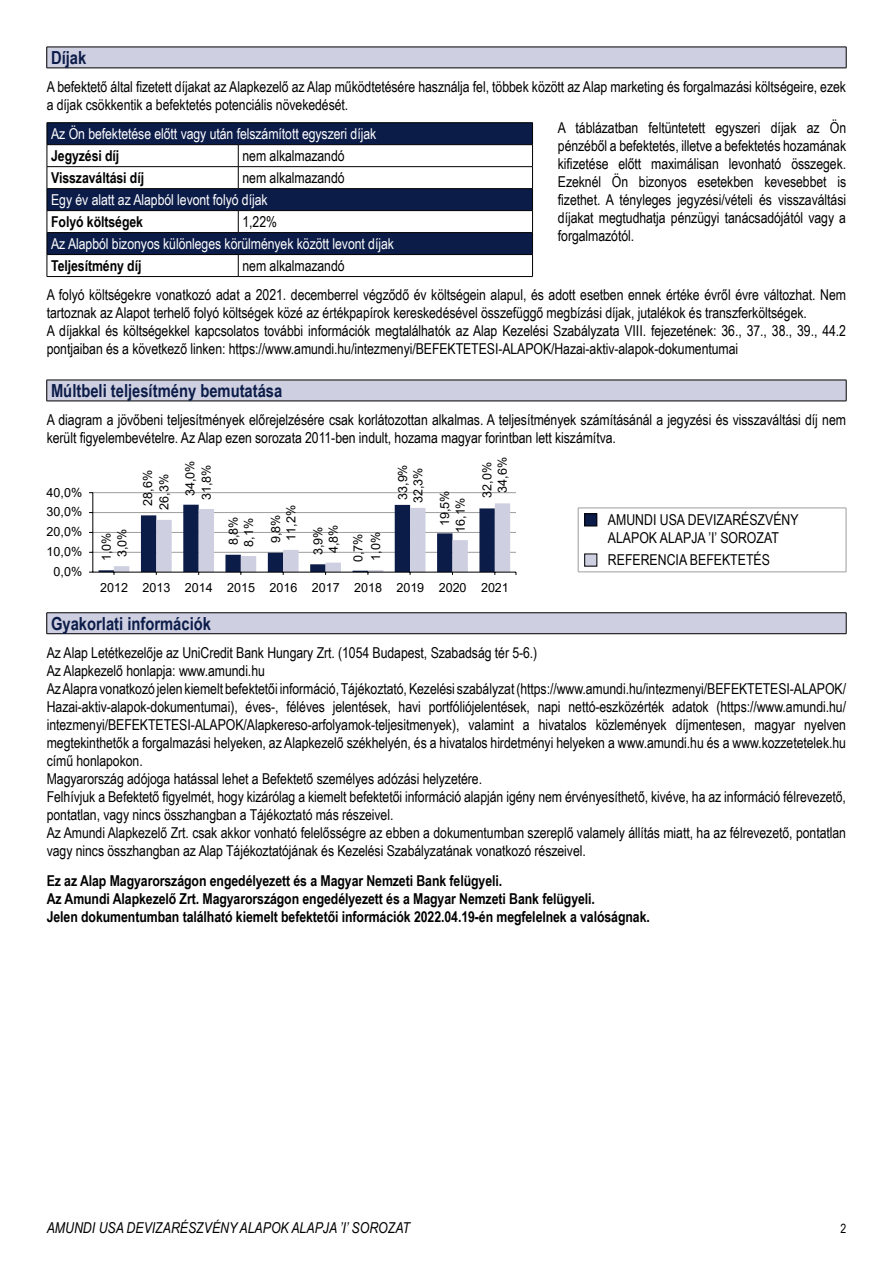
<style>
.page{position:relative;width:893px;height:1263px;background:#fff}
.page>*{position:absolute;margin:0;border:0;box-sizing:border-box;transform-origin:0 0}
.t1{font:700 18px "Arial Narrow";color:#0c1c49}
.t2{font:15px/18px "Arial Narrow";letter-spacing:-.005em;color:#000}
.t3{font:700 15px/18px "Arial Narrow";letter-spacing:-.005em;color:#000}
.t4{font:15px "Arial Narrow";letter-spacing:-.005em;color:#fff}
.t5{font:italic 15px "Arial Narrow";color:#000}
.t6{font:12.75px "Arial Narrow";color:#000}
.t7{font:12.6px "Arial";color:#000}
</style>
<div class="page">
<div style="left:47px;top:47px;width:799px;height:21px;background:#cecfe0"></div>
<hr style="left:47px;top:47px;width:799px;height:1px;background:#000">
<svg style="left:47px;top:47px;width:1px;height:21px"></svg>
<svg style="left:846px;top:47px;width:1px;height:21px"></svg>
<hr style="left:47px;top:68px;width:799px;height:1px;background:#000">
<svg style="left:48px;top:123px;width:484px;height:131px;fill:#0c1c49"></svg>
<hr style="left:47px;top:122px;width:191px;height:1px;background:#000">
<hr style="left:238px;top:122px;width:295px;height:1px;background:#000">
<hr style="left:47px;top:144px;width:191px;height:1px;background:#000">
<hr style="left:238px;top:144px;width:295px;height:1px;background:#000">
<hr style="left:47px;top:166px;width:191px;height:1px;background:#000">
<hr style="left:238px;top:166px;width:295px;height:1px;background:#000">
<svg style="left:238px;top:145px;width:1px;height:43px"></svg>
<hr style="left:47px;top:188px;width:191px;height:1px;background:#000">
<hr style="left:238px;top:188px;width:295px;height:1px;background:#000">
<hr style="left:47px;top:210px;width:191px;height:1px;background:#000">
<hr style="left:238px;top:210px;width:295px;height:1px;background:#000">
<svg style="left:238px;top:211px;width:1px;height:21px"></svg>
<hr style="left:47px;top:232px;width:191px;height:1px;background:#000">
<hr style="left:238px;top:232px;width:295px;height:1px;background:#000">
<hr style="left:47px;top:254px;width:191px;height:1px;background:#000">
<svg style="left:47px;top:123px;width:1px;height:153px"></svg>
<hr style="left:47px;top:276px;width:191px;height:1px;background:#000">
<hr style="left:238px;top:254px;width:295px;height:1px;background:#000">
<svg style="left:238px;top:255px;width:1px;height:21px"></svg>
<svg style="left:532px;top:123px;width:1px;height:153px"></svg>
<hr style="left:238px;top:276px;width:295px;height:1px;background:#000">
<div style="left:47px;top:380px;width:799px;height:21px;background:#cecfe0"></div>
<hr style="left:47px;top:380px;width:799px;height:1px;background:#000">
<svg style="left:47px;top:380px;width:1px;height:21px"></svg>
<svg style="left:846px;top:380px;width:1px;height:21px"></svg>
<hr style="left:47px;top:401px;width:799px;height:1px;background:#000">
<div style="left:47px;top:613px;width:799px;height:21px;background:#cecfe0"></div>
<hr style="left:47px;top:612px;width:799px;height:1px;background:#000">
<svg style="left:47px;top:613px;width:1px;height:20px"></svg>
<svg style="left:846px;top:613px;width:1px;height:20px"></svg>
<hr style="left:47px;top:633px;width:799px;height:1px;background:#000">
<hr style="left:578px;top:508px;width:268px;height:1px;background:#9d9d9c">
<hr style="left:578px;top:508px;width:1px;height:64px;background:#9d9d9c">
<hr style="left:846px;top:508px;width:1px;height:64px;background:#9d9d9c">
<hr style="left:578px;top:572px;width:268px;height:1px;background:#9d9d9c">
<div style="left:585px;top:514px;width:12px;height:12px;background:#0c1c49"></div>
<div style="left:584px;top:514px;width:13px;height:12px;border:1px solid #000"></div>
<div style="left:585px;top:554px;width:12px;height:12px;background:#cecfe0"></div>
<div style="left:584px;top:554px;width:13px;height:12px;border:1px solid #000"></div>
<hr style="left:93px;top:492px;width:423px;height:1px;background:#9d9d9c">
<hr style="left:93px;top:512px;width:423px;height:1px;background:#9d9d9c">
<hr style="left:93px;top:532px;width:423px;height:1px;background:#9d9d9c">
<hr style="left:93px;top:552px;width:423px;height:1px;background:#9d9d9c">
<hr style="left:93px;top:493px;width:1px;height:79px;background:#000">
<hr style="left:93px;top:572px;width:423px;height:1px;background:#000">
<svg style="left:99px;top:503px;width:411px;height:72px"></svg>
<p class="t1" style="left:51px;top:44px;width:37px">Díjak</p>
<p class="t2" style="left:47px;top:77px;width:801px">A befektető által fizetett díjakat az Alapkezelő az Alap működtetésére használja fel, többek között az Alap marketing és forgalmazási költségeire, ezek a díjak csökkentik a befektetés potenciális növekedését.</p>
<p class="t4" style="left:51px;top:123px;width:327px">Az Ön befektetése előtt vagy után felszámított egyszeri díjak</p>
<p class="t3" style="left:51px;top:146px;width:70px">Jegyzési díj</p>
<p class="t2" style="left:243px;top:146px;width:104px">nem alkalmazandó</p>
<p class="t3" style="left:51px;top:168px;width:94px">Visszaváltási díj</p>
<p class="t2" style="left:243px;top:168px;width:104px">nem alkalmazandó</p>
<p class="t4" style="left:51px;top:189px;width:218px">Egy év alatt az Alapból levont folyó díjak</p>
<p class="t3" style="left:51px;top:212px;width:93px">Folyó költségek</p>
<p class="t2" style="left:243px;top:212px;width:36px">1,22%</p>
<p class="t4" style="left:51px;top:233px;width:344px">Az Alapból bizonyos különleges körülmények között levont díjak</p>
<p class="t3" style="left:51px;top:256px;width:92px">Teljesítmény díj</p>
<p class="t2" style="left:243px;top:256px;width:104px">nem alkalmazandó</p>
<p class="t2" style="left:558px;top:119px;width:290px;text-align:justify">A táblázatban feltüntetett egyszeri díjak az Ön pénzéből a befektetés, illetve a befektetés hozamának kifizetése előtt maximálisan levonható összegek.<br>Ezeknél Ön bizonyos esetekben kevesebbet is fizethet. A tényleges jegyzési/vételi és visszaváltási díjakat megtudhatja pénzügyi tanácsadójától vagy a forgalmazótól.</p>
<p class="t2" style="left:47px;top:285px;width:801px">A folyó költségekre vonatkozó adat a 2021. decemberrel végződő év költségein alapul, és adott esetben ennek értéke évről évre változhat. Nem tartoznak az Alapot terhelő folyó költségek közé az értékpapírok kereskedésével összefüggő megbízási díjak, jutalékok és transzferköltségek.<br>A díjakkal és költségekkel kapcsolatos további információk megtalálhatók az Alap Kezelési Szabályzata VIII. fejezetének: 36., 37., 38., 39., 44.2 pontjaiban és a következő linken: https://www.amundi.hu/intezmenyi/BEFEKTETESI-ALAPOK/Hazai-aktiv-alapok-dokumentumai</p>
<p class="t1" style="left:51px;top:377px;width:233px">Múltbeli teljesítmény bemutatása</p>
<p class="t2" style="left:47px;top:410px;width:801px">A diagram a jövőbeni teljesítmények előrejelzésére csak korlátozottan alkalmas. A teljesítmények számításánál a jegyzési és visszaváltási díj nem került figyelembevételre. Az Alap ezen sorozata 2011-ben indult, hozama magyar forintban lett kiszámítva.</p>
<p class="t7" style="left:47px;top:483px;width:37px">40,0%</p>
<p class="t7" style="left:47px;top:503px;width:37px">30,0%</p>
<p class="t7" style="left:47px;top:523px;width:37px">20,0%</p>
<p class="t7" style="left:47px;top:543px;width:37px">10,0%</p>
<p class="t7" style="left:54px;top:563px;width:30px">0,0%</p>
<p class="t7" style="left:113px;top:557px;width:30px;rotate:-90deg">3,0%</p>
<p class="t7" style="left:98px;top:561px;width:30px;rotate:-90deg">1,0%</p>
<p class="t7" style="left:139px;top:506px;width:37px;rotate:-90deg">28,6%</p>
<p class="t7" style="left:181px;top:496px;width:37px;rotate:-90deg">34,0%</p>
<p class="t7" style="left:156px;top:510px;width:37px;rotate:-90deg">26,3%</p>
<p class="t7" style="left:198px;top:500px;width:37px;rotate:-90deg">31,8%</p>
<p class="t7" style="left:282px;top:541px;width:37px;rotate:-90deg">11,2%</p>
<p class="t7" style="left:225px;top:545px;width:30px;rotate:-90deg">8,8%</p>
<p class="t7" style="left:267px;top:543px;width:30px;rotate:-90deg">9,8%</p>
<p class="t7" style="left:309px;top:555px;width:30px;rotate:-90deg">3,9%</p>
<p class="t7" style="left:350px;top:562px;width:30px;rotate:-90deg">0,7%</p>
<p class="t7" style="left:240px;top:547px;width:30px;rotate:-90deg">8,1%</p>
<p class="t7" style="left:325px;top:553px;width:30px;rotate:-90deg">4,8%</p>
<p class="t7" style="left:367px;top:561px;width:30px;rotate:-90deg">1,0%</p>
<p class="t7" style="left:394px;top:500px;width:37px;rotate:-90deg">33,9%</p>
<p class="t7" style="left:409px;top:503px;width:37px;rotate:-90deg">32,3%</p>
<p class="t7" style="left:436px;top:526px;width:37px;rotate:-90deg">19,5%</p>
<p class="t7" style="left:452px;top:533px;width:37px;rotate:-90deg">16,1%</p>
<p class="t7" style="left:494px;top:493px;width:37px;rotate:-90deg">34,6%</p>
<p class="t7" style="left:478px;top:498px;width:37px;rotate:-90deg">32,0%</p>
<p class="t7" style="left:100px;top:579px;width:410px">2012 2013 2014 2015 2016 2017 2018 2019 2020 2021</p>
<p class="t2" style="left:608px;top:510px;width:192px">AMUNDI USA DEVIZARÉSZVÉNY<br>ALAPOK ALAPJA ’I’ SOROZAT</p>
<p class="t2" style="left:608px;top:551px;width:163px">REFERENCIA BEFEKTETÉS</p>
<p class="t1" style="left:51px;top:610px;width:161px">Gyakorlati információk</p>
<p class="t2" style="left:47px;top:643px;width:801px">Az Alap Letétkezelője az UniCredit Bank Hungary Zrt. (1054 Budapest, Szabadság tér 5-6.)<br>Az Alapkezelő honlapja: www.amundi.hu<br>Az Alapra vonatkozó jelen kiemelt befektetői információ, Tájékoztató, Kezelési szabályzat (https://www.amundi.hu/intezmenyi/BEFEKTETESI-ALAPOK/ Hazai-aktiv-alapok-dokumentumai), éves-, féléves jelentések, havi portfóliójelentések, napi nettó-eszközérték adatok (https://www.amundi.hu/ intezmenyi/BEFEKTETESI-ALAPOK/Alapkereso-arfolyamok-teljesitmenyek), valamint a hivatalos közlemények díjmentesen, magyar nyelven megtekinthetők a forgalmazási helyeken, az Alapkezelő székhelyén, és a hivatalos hirdetményi helyeken a www.amundi.hu és a www.kozzetetelek.hu című honlapokon.<br>Magyarország adójoga hatással lehet a Befektető személyes adózási helyzetére.<br>Felhívjuk a Befektető figyelmét, hogy kizárólag a kiemelt befektetői információ alapján igény nem érvényesíthető, kivéve, ha az információ félrevezető, pontatlan, vagy nincs összhangban a Tájékoztató más részeivel.<br>Az Amundi Alapkezelő Zrt. csak akkor vonható felelősségre az ebben a dokumentumban szereplő valamely állítás miatt, ha az félrevezető, pontatlan vagy nincs összhangban az Alap Tájékoztatójának és Kezelési Szabályzatának vonatkozó részeivel.</p>
<p class="t3" style="left:47px;top:871px;width:605px">Ez az Alap Magyarországon engedélyezett és a Magyar Nemzeti Bank felügyeli.<br>Az Amundi Alapkezelő Zrt. Magyarországon engedélyezett és a Magyar Nemzeti Bank felügyeli.<br>Jelen dokumentumban található kiemelt befektetői információk 2022.04.19-én megfelelnek a valóságnak.</p>
<p class="t5" style="left:47px;top:1217px;width:365px">AMUNDI USA DEVIZARÉSZVÉNY ALAPOK ALAPJA ’I’ SOROZAT</p>
<p class="t6" style="left:840px;top:1219px;width:7px">2</p>
</div>
